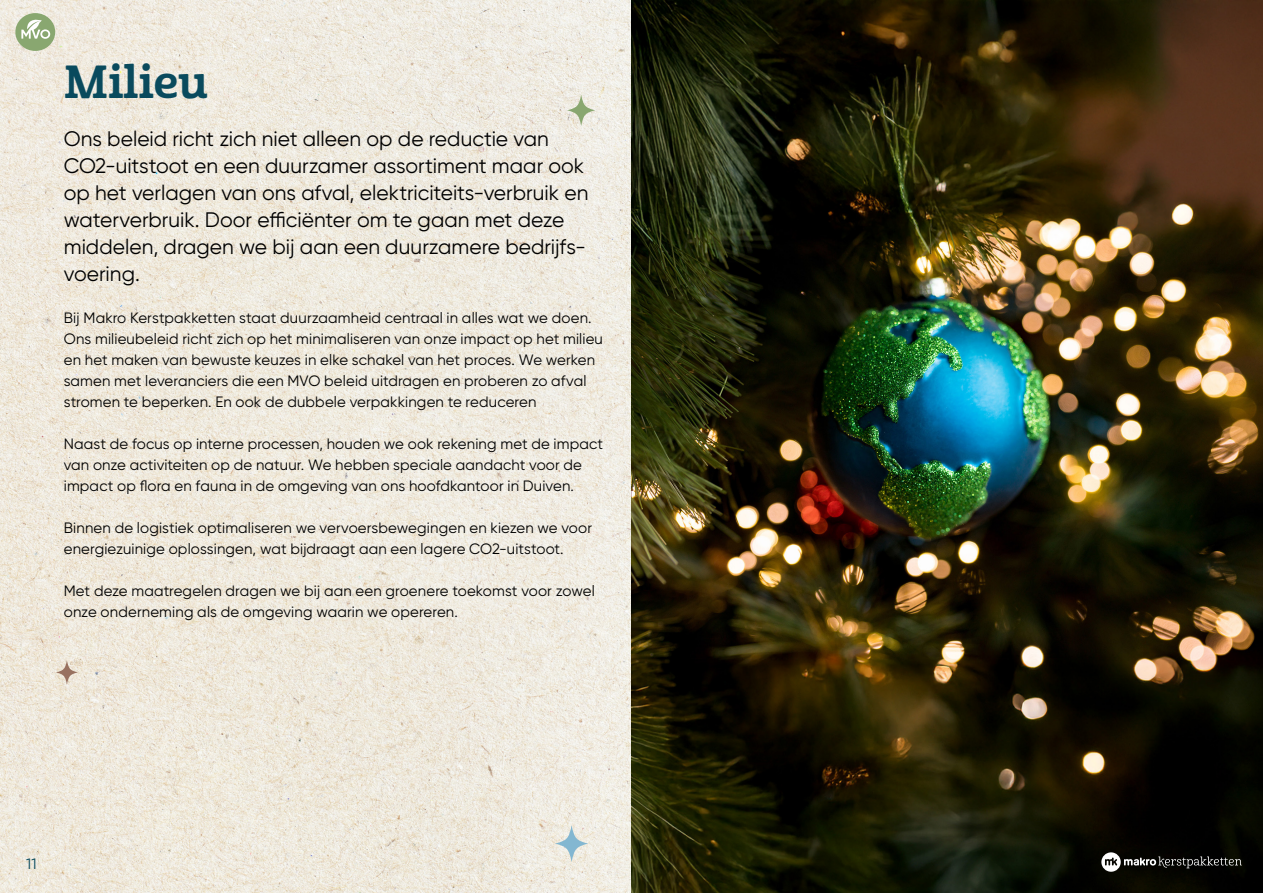
<style>
.page{position:relative;width:1263px;height:893px;background:#fff}
.page>*{position:absolute;margin:0;border:0;box-sizing:border-box;transform-origin:0 0}
.t1{font:45px "Cabrito Nor Bol";color:#094a5d}
.t2{font:21px/27px "Gilroy";color:#000}
.t3{font:15px/21px "Gilroy";letter-spacing:.01em;color:#000}
.t4{font:15px "Gilroy";color:#094a5d}
</style>
<div class="page">
<img style="left:0;top:0;width:631px;height:893px">
<div style="left:15px;top:13px;width:40px;height:38px;background:#89a770;border-radius:50%"></div>
<svg style="left:21px;top:18px;width:29px;height:21px"></svg>
<img style="left:631px;top:0;width:632px;height:893px">
<svg style="left:1101px;top:852px;width:141px;height:20px;background:#353532"></svg>
<svg style="left:567px;top:95px;width:28px;height:31px"></svg>
<svg style="left:56px;top:660px;width:22px;height:25px"></svg>
<svg style="left:555px;top:825px;width:33px;height:37px"></svg>
<p class="t1" style="left:64px;top:54px;width:146px">Milieu</p>
<p class="t2" style="left:64px;top:125px;width:526px">Ons beleid richt zich niet alleen op de reductie van CO2-uitstoot en een duurzamer assortiment maar ook op het verlagen van ons afval, elektriciteits-verbruik en waterverbruik. Door efficiënter om te gaan met deze middelen, dragen we bij aan een duurzamere bedrijfs&shy;voering.</p>
<p class="t3" style="left:64px;top:307px;width:541px">Bij Makro Kerstpakketten staat duurzaamheid centraal in alles wat we doen.<br>Ons milieubeleid richt zich op het minimaliseren van onze impact op het milieu en het maken van bewuste keuzes in elke schakel van het proces. We werken samen met leveranciers die een MVO beleid uitdragen en proberen zo afval stromen te beperken. En ook de dubbele verpakkingen te reduceren</p>
<p class="t3" style="left:64px;top:433px;width:541px">Naast de focus op interne processen, houden we ook rekening met de impact van onze activiteiten op de natuur. We hebben speciale aandacht voor de impact op flora en fauna in de omgeving van ons hoofdkantoor in Duiven.</p>
<p class="t3" style="left:64px;top:517px;width:530px">Binnen de logistiek optimaliseren we vervoersbewegingen en kiezen we voor energiezuinige oplossingen, wat bijdraagt aan een lagere CO2-uitstoot.</p>
<p class="t3" style="left:64px;top:580px;width:532px">Met deze maatregelen dragen we bij aan een groenere toekomst voor zowel onze onderneming als de omgeving waarin we opereren.</p>
<p class="t4" style="left:26px;top:854px;width:12px">11</p>
</div>
